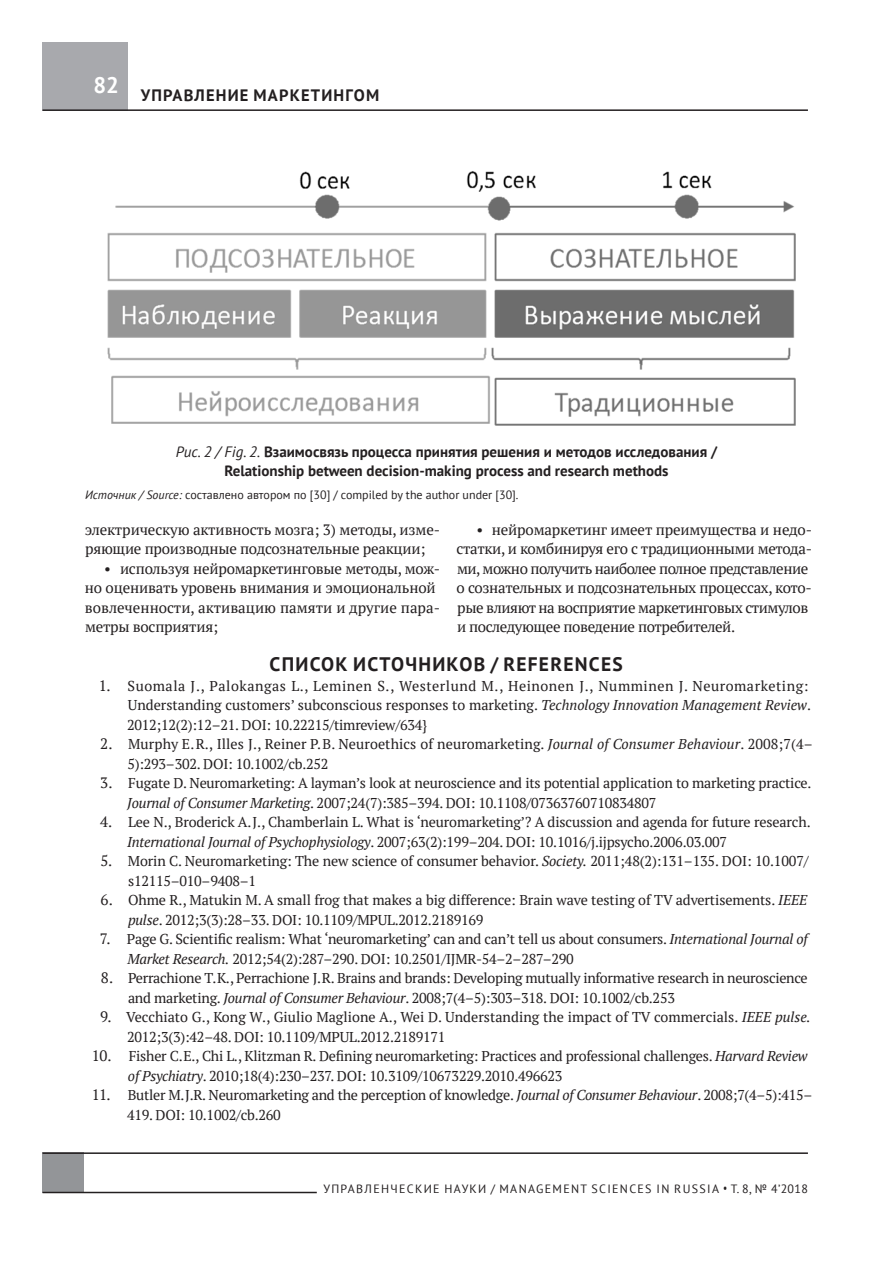
<style>
.page{position:relative;width:893px;height:1263px;background:#fff}
.page>*{position:absolute;margin:0;border:0;box-sizing:border-box;transform-origin:0 0}
.t1{font:700 22.5px "PT Sans";color:#fff}
.t2{font:700 19.5px "PT Sans";letter-spacing:.065em;color:#231f20}
.t3{font:700 16.5px "PT Sans";letter-spacing:.07em;color:#231f20}
.t4{font:15px/19.5px "PT Serif";letter-spacing:-.015em;color:#231f20}
.t5{font:700 15px/19.5px "PT Sans";color:#231f20;text-align:center}
.t6{font:14.25px/19.5px "PT Serif";letter-spacing:-.015em;color:#231f20}
.t7{font:14.25px/19.5px "PT Serif";letter-spacing:.005em;color:#231f20}
.t8{font:12px "PT Sans";color:#231f20}
.t9{font:12px "PT Sans";letter-spacing:.11em;color:#231f20}
.t10{font:12px "PT Sans";letter-spacing:.03em;color:#231f20;scale:.77 1}
.s1{font-weight:400;font-style:italic}
.s2{font-style:italic}
.s3{font-size:15px}
</style>
<div class="page">
<div style="left:43px;top:43px;width:85px;height:68px;background:#a8a9ad"></div>
<hr style="left:43px;top:109px;width:765px;height:2px;background:#231f20">
<div style="left:43px;top:1152px;width:41px;height:41px;background:#939598"></div>
<hr style="left:43px;top:1152px;width:765px;height:2px;background:#231f20">
<hr style="left:43px;top:1192px;width:274px;height:1px;background:#231f20">
<img style="left:107px;top:171px;width:689px;height:255px">
<h1 class="t1" style="left:94px;top:70px;width:27px">82</h1>
<p class="t3" style="left:141px;top:84px;width:240px">УПРАВЛЕНИЕ МАРКЕТИНГОМ</p>
<p class="t5" style="left:176px;top:441px;width:543px"><span class="s1">Рис. 2 / Fig. 2.</span> Взаимосвязь процесса принятия решения и методов исследования /<br>Relationship between decision-making process and research methods</p>
<p class="t8" style="left:85px;top:487px;width:435px"><span class="s2">Источник / Source:</span> составлено автором по [30] / compiled by the author under [30].</p>
<p class="t4" style="left:457px;top:519px;width:357px;text-indent:20px">• нейромаркетинг имеет преимущества и недо&shy;статки, и комбинируя его с традиционными метода&shy;ми, можно получить наиболее полное представление о сознательных и подсознательных процессах, кото&shy;рые влияют на восприятие маркетинговых стимулов и последующее поведение потребителей.</p>
<h2 class="t2" style="left:270px;top:651px;width:355px">СПИСОК ИСТОЧНИКОВ / REFERENCES</h2>
<p class="t6" style="left:127px;top:676px;width:685px;text-indent:-28px"><span class="s3">1.</span> Suomala J., Palokangas L., Leminen S., Westerlund M., Heinonen J., Numminen J. Neuromarketing:<br>Understanding customers’ subconscious responses to marketing. <span class="s2">Technology Innovation Management Review</span>.<br>2012;12(2):12–21. DOI: 10.22215/timreview/634}</p>
<p class="t7" style="left:127px;top:734px;width:687px;text-indent:-27px"><span class="s3">2.</span> Murphy E.R., Illes J., Reiner P.B. Neuroethics of neuromarketing. <span class="s2">Journal of Consumer Behaviour</span>. 2008;7(4–<br>5):293–302. DOI: 10.1002/cb.252</p>
<p class="t6" style="left:127px;top:773px;width:686px;text-indent:-27px"><span class="s3">3.</span> Fugate D. Neuromarketing: A layman’s look at neuroscience and its potential application to marketing practice.<br><span class="s2">Journal of Consumer Marketing</span>. 2007;24(7):385–394. DOI: 10.1108/07363760710834807</p>
<p class="t6" style="left:127px;top:812px;width:685px;text-indent:-27px"><span class="s3">4.</span> Lee N., Broderick A.J., Chamberlain L. What is ‘neuromarketing’? A discussion and agenda for future research.<br><span class="s2">International Journal of Psychophysiology</span>. 2007;63(2):199–204. DOI: 10.1016/j.ijpsycho.2006.03.007</p>
<p class="t6" style="left:128px;top:851px;width:682px;text-indent:-28px"><span class="s3">5.</span> Morin C. Neuromarketing: The new science of consumer behavior. <span class="s2">Society.</span> 2011;48(2):131–135. DOI: 10.1007/ s12115–010–9408–1</p>
<p class="t6" style="left:128px;top:890px;width:681px;text-indent:-28px"><span class="s3">6.</span> Ohme R., Matukin M. A small frog that makes a big difference: Brain wave testing of TV advertisements. <span class="s2">IEEE pulse</span>. 2012;3(3):28–33. DOI: 10.1109/MPUL.2012.2189169</p>
<p class="t6" style="left:128px;top:929px;width:682px;text-indent:-28px"><span class="s3">7.</span> Page G. Scientific realism: What ‘neuromarketing’ can and can’t tell us about consumers. <span class="s2">International Journal of<br>Market Research.</span> 2012;54(2):287–290. DOI: 10.2501/IJMR‑54–2–287–290</p>
<p class="t6" style="left:128px;top:968px;width:681px;text-indent:-27px"><span class="s3">8.</span> Perrachione T.K., Perrachione J.R. Brains and brands: Developing mutually informative research in neuroscience and marketing. <span class="s2">Journal of Consumer Behaviour</span>. 2008;7(4–5):303–318. DOI: 10.1002/cb.253</p>
<p class="t6" style="left:127px;top:1007px;width:685px;text-indent:-27px"><span class="s3">9.</span> Vecchiato G., Kong W., Giulio Maglione A., Wei D. Understanding the impact of TV commercials. <span class="s2">IEEE pulse.<br></span>2012;3(3):42–48. DOI: 10.1109/MPUL.2012.2189171</p>
<p class="t6" style="left:128px;top:1046px;width:681px;text-indent:-36px"><span class="s3">10.</span> Fisher C.E., Chi L., Klitzman R. Defining neuromarketing: Practices and professional challenges. <span class="s2">Harvard Review of Psychiatry</span>. 2010;18(4):230–237. DOI: 10.3109/10673229.2010.496623</p>
<p class="t6" style="left:127px;top:1085px;width:687px;text-indent:-35px"><span class="s3">11.</span> Butler M.J.R. Neuromarketing and the perception of knowledge. <span class="s2">Journal of Consumer Behaviour</span>. 2008;7(4–5):415–<br>419. DOI: 10.1002/cb.260</p>
<p class="t4" style="left:85px;top:519px;width:357px">электрическую активность мозга; 3) методы, изме&shy;ряющие производные подсознательные реакции;</p>
<p class="t4" style="left:85px;top:558px;width:357px;text-indent:19px">• используя нейромаркетинговые методы, мож&shy;но оценивать уровень внимания и эмоциональной вовлеченности, активацию памяти и другие пара&shy;метры восприятия;</p>
<p class="t9" style="left:323px;top:1181px;width:377px">УПРАВЛЕНЧЕСКИЕ НАУКИ / MANAGEMENT SCIENCES in russia</p>
<p class="t10" style="left:723px;top:1181px;width:112px">• Т. 8, № 4’2018</p>
</div>
